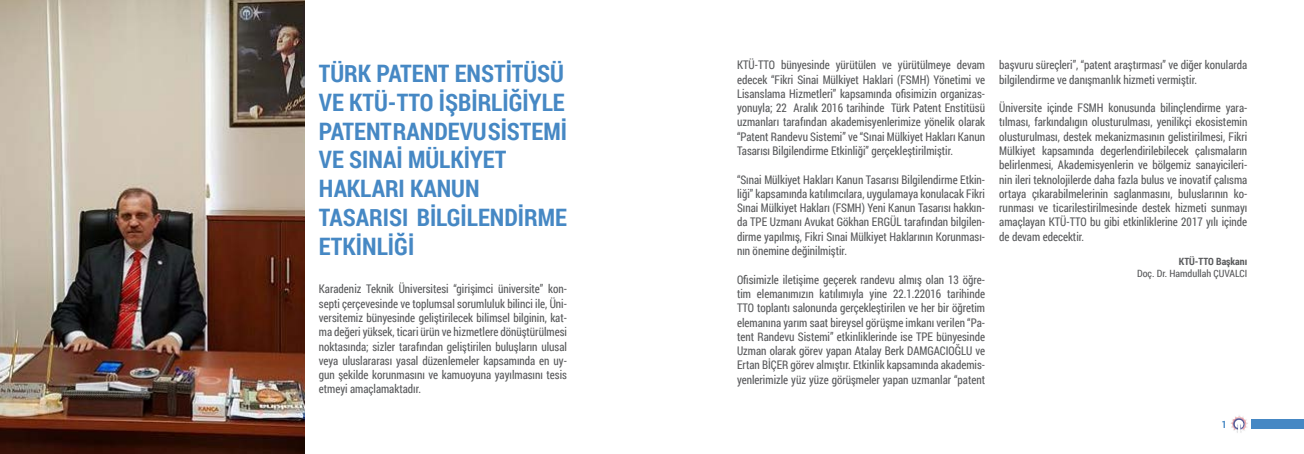
<style>
.page{position:relative;width:1304px;height:454px;background:#fff}
.page>*{position:absolute;margin:0;border:0;box-sizing:border-box;transform-origin:0 0}
.t1{font:700 24px/28.8px "Roboto Condensed";color:#4688c4}
.t2{font:11.9px/14.3px "Roboto Condensed";color:#58595b;text-align:justify;scale:.92 1}
.t3{font:10px "Roboto Condensed";color:#58595b}
.t4{font:700 10px "Roboto Condensed";color:#58595b}
.t5{font:700 10px "Roboto Condensed";color:#4688c4}
</style>
<div class="page">
<div style="left:1252px;top:419px;width:52px;height:10px;background:#4688c4"></div>
<svg style="left:1231px;top:415px;width:17px;height:18px"></svg>
<img style="left:0;top:0;width:305px;height:454px">
<h1 class="t1" style="left:319px;top:58px;width:250px">TÜRK PATENT ENSTİTÜSÜ<br>VE KTÜ-TTO İŞBİRLİĞİYLE<br>PATENT RANDEVU SİSTEMİ<br>VE SINAİ MÜLKİYET<br>HAKLARI KANUN<br>TASARISI BİLGİLENDİRME<br>ETKİNLİĞİ</h1>
<p class="t2" style="left:319px;top:281px;width:271px">Karadeniz Teknik Üniversitesi “girişimci üniversite” kon&shy;septi çerçevesinde ve toplumsal sorumluluk bilinci ile, Üni&shy;versitemiz bünyesinde geliştirilecek bilimsel bilginin, kat&shy;ma değeri yüksek, ticari ürün ve hizmetlere dönüştürülmesi noktasında; sizler tarafından geliştirilen buluşların ulusal veya uluslararası yasal düzenlemeler kapsamında en uy&shy;gun şekilde korunmasını ve kamuoyuna yayılmasını tesis etmeyi amaçlamaktadır.</p>
<p class="t2" style="left:737px;top:57px;width:271px">KTÜ-TTO bünyesinde yürütülen ve yürütülmeye devam edecek “Fikri Sinai Mülkiyet Haklari (FSMH) Yönetimi ve Lisanslama Hizmetleri” kapsamında ofisimizin organizas&shy;yonuyla; 22 Aralık 2016 tarihinde Türk Patent Enstitüsü uzmanları tarafından akademisyenlerimize yönelik olarak “Patent Randevu Sistemi” ve “Sınai Mülkiyet Hakları Kanun Tasarısı Bilgilendirme Etkinliği” gerçekleştirilmiştir.</p>
<p class="t2" style="left:737px;top:172px;width:271px">“Sınai Mülkiyet Hakları Kanun Tasarısı Bilgilendirme Etkin&shy;liği” kapsamında katılımcılara, uygulamaya konulacak Fikri Sınai Mülkiyet Hakları (FSMH) Yeni Kanun Tasarısı hakkın&shy;da TPE Uzmanı Avukat Gökhan ERGÜL tarafından bilgilen&shy;dirme yapılmış, Fikri Sınai Mülkiyet Haklarının Korunması&shy;nın önemine değinilmiştir.</p>
<p class="t2" style="left:737px;top:272px;width:271px">Ofisimizle iletişime geçerek randevu almış olan 13 öğre&shy;tim elemanımızın katılımıyla yine 22.1.22016 tarihinde TTO toplantı salonunda gerçekleştirilen ve her bir öğretim elemanına yarım saat bireysel görüşme imkanı verilen “Pa&shy;tent Randevu Sistemi” etkinliklerinde ise TPE bünyesinde Uzman olarak görev yapan Atalay Berk DAMGACIOĞLU ve Ertan BİÇER görev almıştır. Etkinlik kapsamında akademis&shy;yenlerimizle yüz yüze görüşmeler yapan uzmanlar “patent</p>
<p class="t2" style="left:999px;top:57px;width:271px">başvuru süreçleri”, “patent araştırması” ve diğer konularda bilgilendirme ve danışmanlık hizmeti vermiştir.</p>
<p class="t2" style="left:999px;top:100px;width:271px">Üniversite içinde FSMH konusunda bilinçlendirme yara&shy;tılması, farkındalıgın olusturulması, yenilikçi ekosistemin olusturulması, destek mekanizmasının gelistirilmesi, Fikri Mülkiyet kapsamında degerlendirilebilecek çalısmaların belirlenmesi, Akademisyenlerin ve bölgemiz sanayicileri&shy;nin ileri teknolojilerde daha fazla bulus ve inovatif çalısma ortaya çıkarabilmelerinin saglanmasını, buluslarının ko&shy;runması ve ticarilestirilmesinde destek hizmeti sunmayı amaçlayan KTÜ-TTO bu gibi etkinliklerine 2017 yılı içinde de devam edecektir.</p>
<p class="t4" style="left:1179px;top:255px;width:70px">KTÜ-TTO Başkanı</p>
<p class="t3" style="left:1137px;top:267px;width:112px">Doç. Dr. Hamdullah ÇUVALCI</p>
<p class="t5" style="left:1222px;top:417px;width:6px">1</p>
</div>
